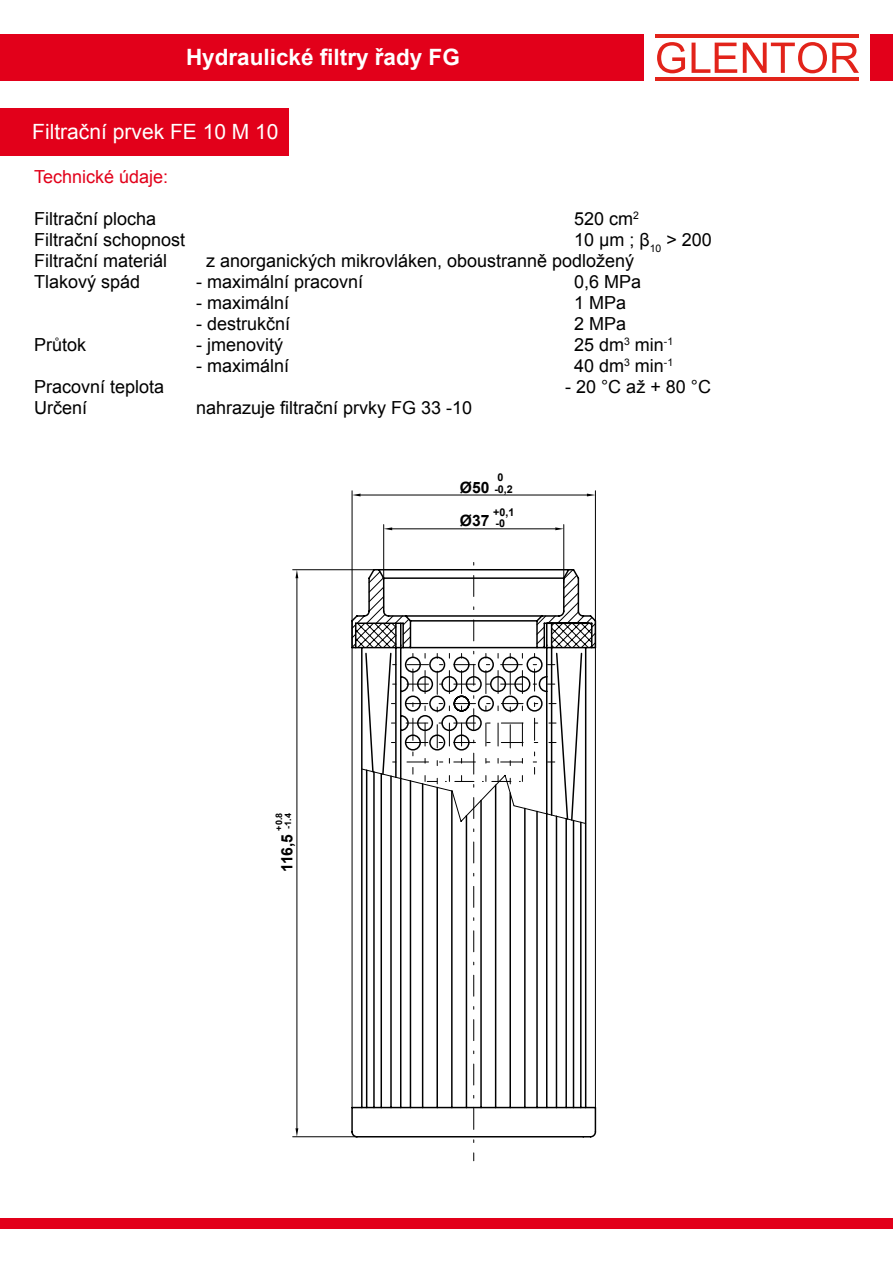
<style>
.page{position:relative;width:893px;height:1263px;background:#fff}
.page>*{position:absolute;margin:0;border:0;box-sizing:border-box;transform-origin:0 0}
.t1{font:700 22.5px "Arial";color:#fff}
.t2{font:21px "Arial";color:#fff}
.t3{font:18px "Arial";color:#000}
.t4{font:18px "Arial";color:#e2001a}
.t5{font:700 15.6px "Arial";color:#000}
.t6{font:700 10.8px/11.7px "Arial";color:#000}
.t7{font:700 9px/9px "Arial";color:#000}
</style>
<div class="page">
<svg style="left:657px;top:42px;width:28px;height:31px"></svg>
<svg style="left:691px;top:43px;width:46px;height:30px"></svg>
<svg style="left:743px;top:42px;width:116px;height:31px"></svg>
<hr style="left:655px;top:34px;width:204px;height:3px;background:#e2231a">
<hr style="left:655px;top:78px;width:204px;height:3px;background:#e2231a">
<div style="left:0;top:34px;width:644px;height:46px;background:#e2001a"></div>
<div style="left:0;top:1219px;width:893px;height:10px;background:#e2001a"></div>
<div style="left:871px;top:34px;width:22px;height:46px;background:#e2001a"></div>
<div style="left:0;top:108px;width:288px;height:48px;background:#e2001a"></div>
<hr style="left:293px;top:1136px;width:64px;height:1px;background:#000">
<hr style="left:293px;top:569px;width:81px;height:1px;background:#000">
<hr style="left:297px;top:578px;width:1px;height:550px;background:#000">
<svg style="left:295px;top:1128px;width:3px;height:9px"></svg>
<svg style="left:295px;top:570px;width:3px;height:8px"></svg>
<hr style="left:383px;top:525px;width:1px;height:54px;background:#000">
<hr style="left:563px;top:525px;width:1px;height:58px;background:#000">
<hr style="left:392px;top:529px;width:163px;height:1px;background:#000">
<svg style="left:384px;top:527px;width:8px;height:3px"></svg>
<svg style="left:555px;top:527px;width:9px;height:3px"></svg>
<hr style="left:352px;top:491px;width:1px;height:616px;background:#000">
<hr style="left:595px;top:491px;width:1px;height:616px;background:#000">
<hr style="left:361px;top:495px;width:226px;height:1px;background:#000">
<svg style="left:352px;top:494px;width:9px;height:2px"></svg>
<svg style="left:587px;top:494px;width:8px;height:2px"></svg>
<svg style="left:350px;top:568px;width:247px;height:570px"></svg>
<p class="t1" style="left:186px;top:42px;width:275px">Hydraulické filtry řady FG</p>
<p class="t2" style="left:32px;top:118px;width:248px">Filtrační prvek FE 10 M 10</p>
<p class="t4" style="left:34px;top:165px;width:136px">Technické údaje:</p>
<p class="t3" style="left:34px;top:207px;width:124px">Filtrační plocha</p>
<p class="t3" style="left:574px;top:207px;width:66px">520 cm<sup>2</sup></p>
<p class="t3" style="left:34px;top:228px;width:153px">Filtrační schopnost</p>
<p class="t3" style="left:574px;top:228px;width:139px">10 μm ; β<sub>10</sub> &gt; 200</p>
<p class="t3" style="left:34px;top:249px;width:135px">Filtrační materiál</p>
<p class="t3" style="left:206px;top:249px;width:430px">z anorganických mikrovláken, oboustranně podložený</p>
<p class="t3" style="left:34px;top:270px;width:108px">Tlakový spád</p>
<p class="t3" style="left:196px;top:270px;width:169px">- maximální pracovní</p>
<p class="t3" style="left:574px;top:270px;width:69px">0,6 MPa</p>
<p class="t3" style="left:196px;top:291px;width:95px">- maximální</p>
<p class="t3" style="left:574px;top:291px;width:54px">1 MPa</p>
<p class="t3" style="left:196px;top:312px;width:96px">- destrukční</p>
<p class="t3" style="left:574px;top:312px;width:54px">2 MPa</p>
<p class="t3" style="left:34px;top:333px;width:54px">Průtok</p>
<p class="t3" style="left:196px;top:333px;width:89px">- jmenovitý</p>
<p class="t3" style="left:574px;top:333px;width:101px">25 dm<sup>3</sup> min<sup>-1</sup></p>
<p class="t3" style="left:196px;top:354px;width:95px">- maximální</p>
<p class="t3" style="left:574px;top:354px;width:101px">40 dm<sup>3</sup> min<sup>-1</sup></p>
<p class="t3" style="left:34px;top:375px;width:132px">Pracovní teplota</p>
<p class="t3" style="left:565px;top:375px;width:147px">- 20 °C až + 80 °C</p>
<p class="t3" style="left:34px;top:396px;width:55px">Určení</p>
<p class="t3" style="left:196px;top:396px;width:278px">nahrazuje filtrační prvky FG 33 -10</p>
<p class="t7" style="left:275px;top:831px;width:19px;rotate:-90deg">+0.8 -1.4</p>
<p class="t5" style="left:277px;top:872px;width:40px;rotate:-90deg">116,5</p>
<p class="t6" style="left:494px;top:472px;width:20px">0 -0,2</p>
<p class="t6" style="left:493px;top:507px;width:23px;line-height:10.8px">+0,1 -0</p>
<p class="t5" style="left:460px;top:477px;width:31px">Ø50</p>
<p class="t5" style="left:460px;top:510px;width:31px">Ø37</p>
</div>
